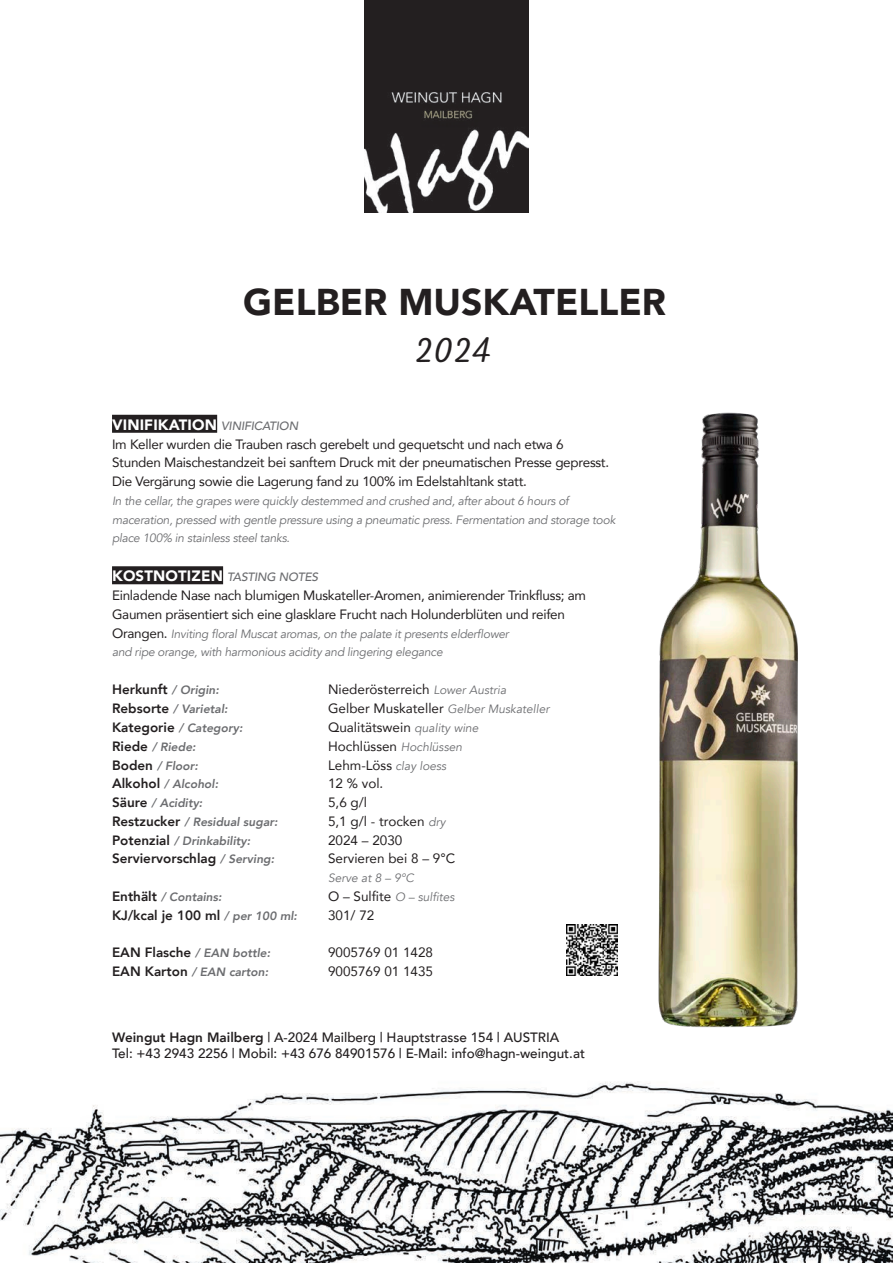
<style>
.page{position:relative;width:893px;height:1263px;background:#fff}
.page>*{position:absolute;margin:0;border:0;box-sizing:border-box;transform-origin:0 0}
.t1{font:900 37.2px "Avenir";color:#231f20}
.t2{font:37.2px "Nexa Rust Script L 1";color:#231f20}
.t3{font:900 15px "Avenir";letter-spacing:.01em;color:#fff}
.t4{font:13.5px/18.8px "Avenir";letter-spacing:-.02em;color:#231f20}
.t5{font:13.5px "Avenir";color:#231f20}
.t6{font:500 13.5px/16.2px "Avenir";color:#231f20}
.t7{font:800 13.5px "Avenir";color:#231f20}
.t8{font:italic 12px/18.8px "Avenir";letter-spacing:-.02em;color:#6c6d70}
.t9{font:italic 800 12px "Avenir";color:#6c6d70}
.t10{font:italic 500 12px "Avenir";letter-spacing:-.02em;color:#6c6d70}
.s1{font-weight:500;font-style:italic;font-size:12px;color:#6c6d70}
.s2{font-weight:900;font-style:normal;font-size:15px;color:#fff}
.s3{font-style:normal;font-size:13.5px;color:#231f20}
.s4{font-style:italic;font-size:12px;color:#6c6d70}
.s5{font-weight:800}
</style>
<div class="page">
<img style="left:364px;top:0;width:165px;height:213px">
<img style="left:0;top:1081px;width:893px;height:182px">
<img style="left:658px;top:412px;width:140px;height:616px">
<div style="left:112px;top:415px;width:105px;height:18px;background:#231f20"></div>
<div style="left:112px;top:566px;width:111px;height:18px;background:#231f20"></div>
<img style="left:567px;top:925px;width:51px;height:51px">
<h1 class="t1" style="left:243px;top:271px;width:424px">GELBER MUSKATELLER</h1>
<h1 class="t2" style="left:416px;top:327px;width:80px">2024</h1>
<p class="t3" style="left:112px;top:412px;width:188px">VINIFIKATION <span class="s1">VINIFICATION</span></p>
<p class="t4" style="left:112px;top:434px;width:499px">Im Keller wurden die Trauben rasch gerebelt und gequetscht und nach etwa 6<br>Stunden Maischestandzeit bei sanftem Druck mit der pneumatischen Presse gepresst.<br>Die Vergärung sowie die Lagerung fand zu 100% im Edelstahltank statt.</p>
<p class="t8" style="left:112px;top:491px;width:505px">In the cellar, the grapes were quickly destemmed and crushed and, after about 6 hours of maceration, pressed with gentle pressure using a pneumatic press. Fermentation and storage took place 100% in stainless steel tanks.</p>
<p class="t10" style="left:112px;top:570px;width:208px"><span class="s2">KOSTNOTIZEN</span> TASTING NOTES</p>
<p class="t4" style="left:112px;top:586px;width:475px">Einladende Nase nach blumigen Muskateller-Aromen, animierender Trinkfluss; am<br>Gaumen präsentiert sich eine glasklare Frucht nach Holunderblüten und reifen</p>
<p class="t8" style="left:112px;top:624px;width:398px"><span class="s3">Orangen.</span> Inviting floral Muscat aromas, on the palate it presents elderflower and ripe orange, with harmonious acidity and lingering elegance</p>
<p class="t7" style="left:112px;top:679px;width:108px">Herkunft <span class="s4">/ Origin:</span></p>
<p class="t5" style="left:328px;top:678px;width:180px">Niederösterreich <span class="s4">Lower Austria</span></p>
<p class="t9" style="left:112px;top:702px;width:117px"><span class="s3">Rebsorte</span> / Varietal:</p>
<p class="t5" style="left:328px;top:698px;width:223px">Gelber Muskateller <span class="s4">Gelber Muskateller</span></p>
<p class="t9" style="left:112px;top:721px;width:132px"><span class="s3">Kategorie</span> / Category:</p>
<p class="t5" style="left:328px;top:716px;width:152px">Qualitätswein <span class="s4">quality wine</span></p>
<p class="t9" style="left:112px;top:739px;width:85px"><span class="s3">Riede</span> / Riede:</p>
<p class="t5" style="left:328px;top:735px;width:136px">Hochlüssen <span class="s4">Hochlüssen</span></p>
<p class="t9" style="left:112px;top:758px;width:88px"><span class="s3">Boden</span> / Floor:</p>
<p class="t5" style="left:328px;top:754px;width:120px">Lehm-Löss <span class="s4">clay loess</span></p>
<p class="t9" style="left:112px;top:777px;width:108px"><span class="s3">Alkohol</span> / Alcohol:</p>
<p class="t4" style="left:328px;top:774px;width:57px">12 % vol.</p>
<p class="t9" style="left:112px;top:796px;width:92px"><span class="s3">Säure</span> / Acidity:</p>
<p class="t4" style="left:328px;top:793px;width:41px">5,6 g/l</p>
<p class="t9" style="left:112px;top:814px;width:167px"><span class="s3">Restzucker</span> / Residual sugar:</p>
<p class="t5" style="left:328px;top:810px;width:119px">5,1 g/l - trocken <span class="s4">dry</span></p>
<p class="t9" style="left:112px;top:833px;width:140px"><span class="s3">Potenzial</span> / Drinkability:</p>
<p class="t5" style="left:328px;top:829px;width:76px">2024 – 2030</p>
<p class="t7" style="left:112px;top:848px;width:164px">Serviervorschlag <span class="s4">/ Serving:</span></p>
<p class="t5" style="left:328px;top:848px;width:129px">Servieren bei 8 – 9°C</p>
<p class="t8" style="left:328px;top:869px;width:87px">Serve at 8 – 9°C</p>
<p class="t9" style="left:112px;top:889px;width:111px"><span class="s3">Enthält</span> / Contains:</p>
<p class="t8" style="left:328px;top:887px;width:128px"><span class="s3">O – Sulfite</span> O – sulfites</p>
<p class="t7" style="left:112px;top:904px;width:187px">KJ/kcal je 100 ml <span class="s4">/ per 100 ml:</span></p>
<p class="t4" style="left:328px;top:905px;width:48px">301/ 72</p>
<p class="t9" style="left:112px;top:946px;width:160px"><span class="s3">EAN Flasche</span> / EAN bottle:</p>
<p class="t5" style="left:328px;top:941px;width:107px">9005769 01 1428</p>
<p class="t9" style="left:112px;top:964px;width:158px"><span class="s3">EAN Karton</span> / EAN carton:</p>
<p class="t5" style="left:328px;top:960px;width:107px">9005769 01 1435</p>
<p class="t6" style="left:112px;top:1028px;width:474px"><span class="s5">Weingut Hagn Mailberg</span> | A-2024 Mailberg | Hauptstrasse 154 | AUSTRIA<br>Tel: +43 2943 2256 | Mobil: +43 676 84901576 | E-Mail: info@hagn-weingut.at</p>
</div>
